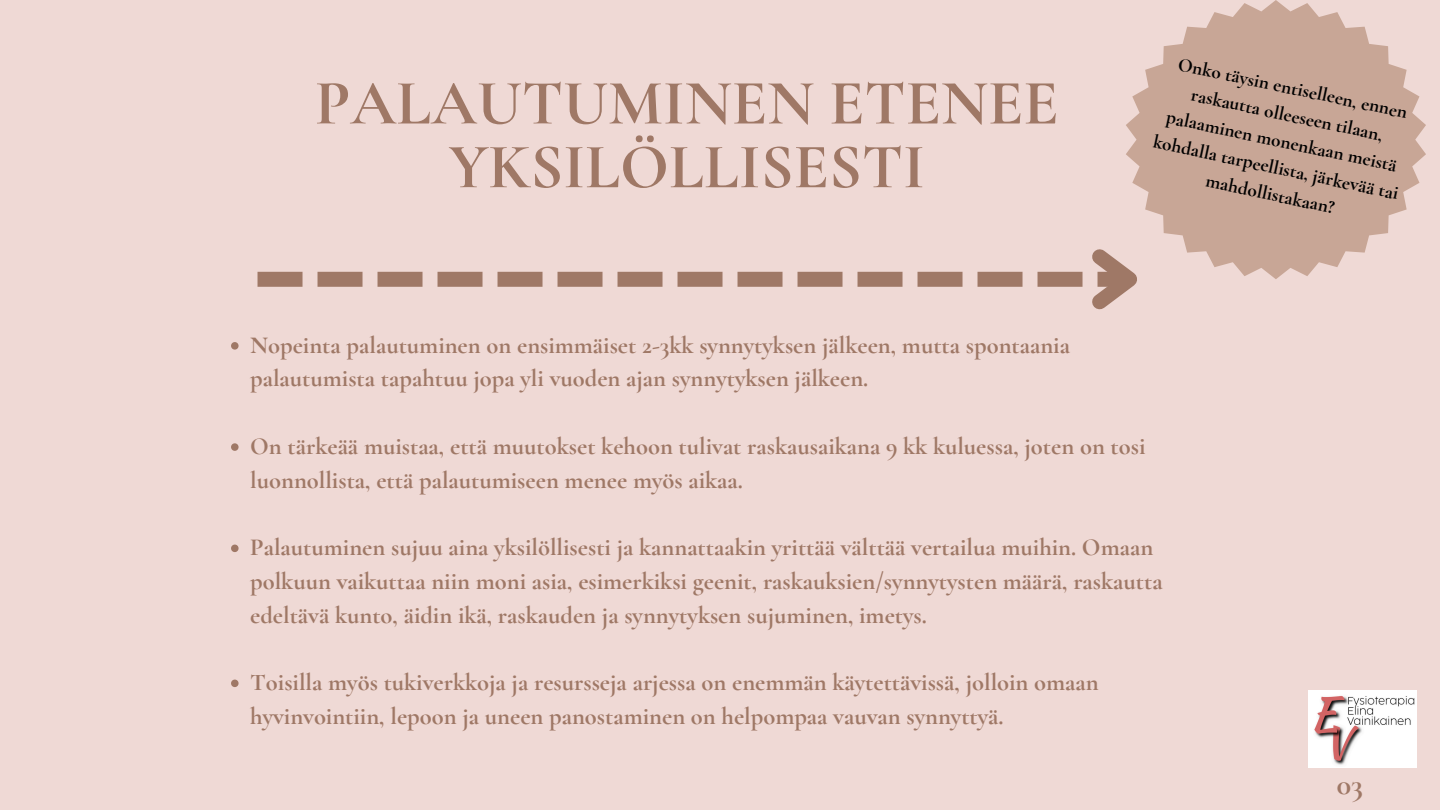
<style>
.page{position:relative;width:1440px;height:810px;background:#efd9d5}
.page>*{position:absolute;margin:0;border:0;box-sizing:border-box;transform-origin:0 0}
.t1{font:700 64px/63.8px "Cormorant Garamond";color:#9f7866;text-align:center}
.t2{font:700 30px "Cormorant Garamond";color:#9f7866}
.t3{font:700 24.5px/33.8px "Cormorant Garamond";color:#9f7866}
.t4{font:700 19.3px/27px "Cormorant Garamond";color:#000;text-align:center}
</style>
<div class="page">
<img style="left:1309px;top:691px;width:108px;height:76px">
<svg style="left:231px;top:342px;width:8px;height:8px"></svg>
<svg style="left:231px;top:443px;width:8px;height:8px"></svg>
<svg style="left:231px;top:545px;width:8px;height:7px"></svg>
<svg style="left:231px;top:680px;width:8px;height:7px"></svg>
<svg style="left:258px;top:249px;width:879px;height:61px"></svg>
<svg style="left:1126px;top:0;width:300px;height:279px;fill:#c8a696"></svg>
<p class="t1" style="left:315px;top:71px;width:745px">PALAUTUMINEN ETENEE<br>YKSILÖLLISESTI</p>
<p class="t3" style="left:250px;top:328px;width:821px">Nopeinta palautuminen on ensimmäiset 2-3kk synnytyksen jälkeen, mutta spontaania palautumista tapahtuu jopa yli vuoden ajan synnytyksen jälkeen.</p>
<p class="t4" style="left:1173px;top:49px;width:252px;rotate:12deg">Onko täysin entiselleen, ennen raskautta olleeseen tilaan, palaaminen monenkaan meistä kohdalla tarpeellista, järkevää tai mahdollistakaan?</p>
<h1 class="t3" style="left:250px;top:429px;width:897px">On tärkeää muistaa, että muutokset kehoon tulivat raskausaikana 9 kk kuluessa, joten on tosi luonnollista, että palautumiseen menee myös aikaa.</h1>
<p class="t3" style="left:250px;top:530px;width:914px">Palautuminen sujuu aina yksilöllisesti ja kannattaakin yrittää välttää vertailua muihin. Omaan polkuun vaikuttaa niin moni asia, esimerkiksi geenit, raskauksien/synnytysten määrä, raskautta edeltävä kunto, äidin ikä, raskauden ja synnytyksen sujuminen, imetys.</p>
<p class="t3" style="left:250px;top:665px;width:850px">Toisilla myös tukiverkkoja ja resursseja arjessa on enemmän käytettävissä, jolloin omaan hyvinvointiin, lepoon ja uneen panostaminen on helpompaa vauvan synnyttyä.</p>
<p class="t2" style="left:1337px;top:767px;width:28px">03</p>
</div>
